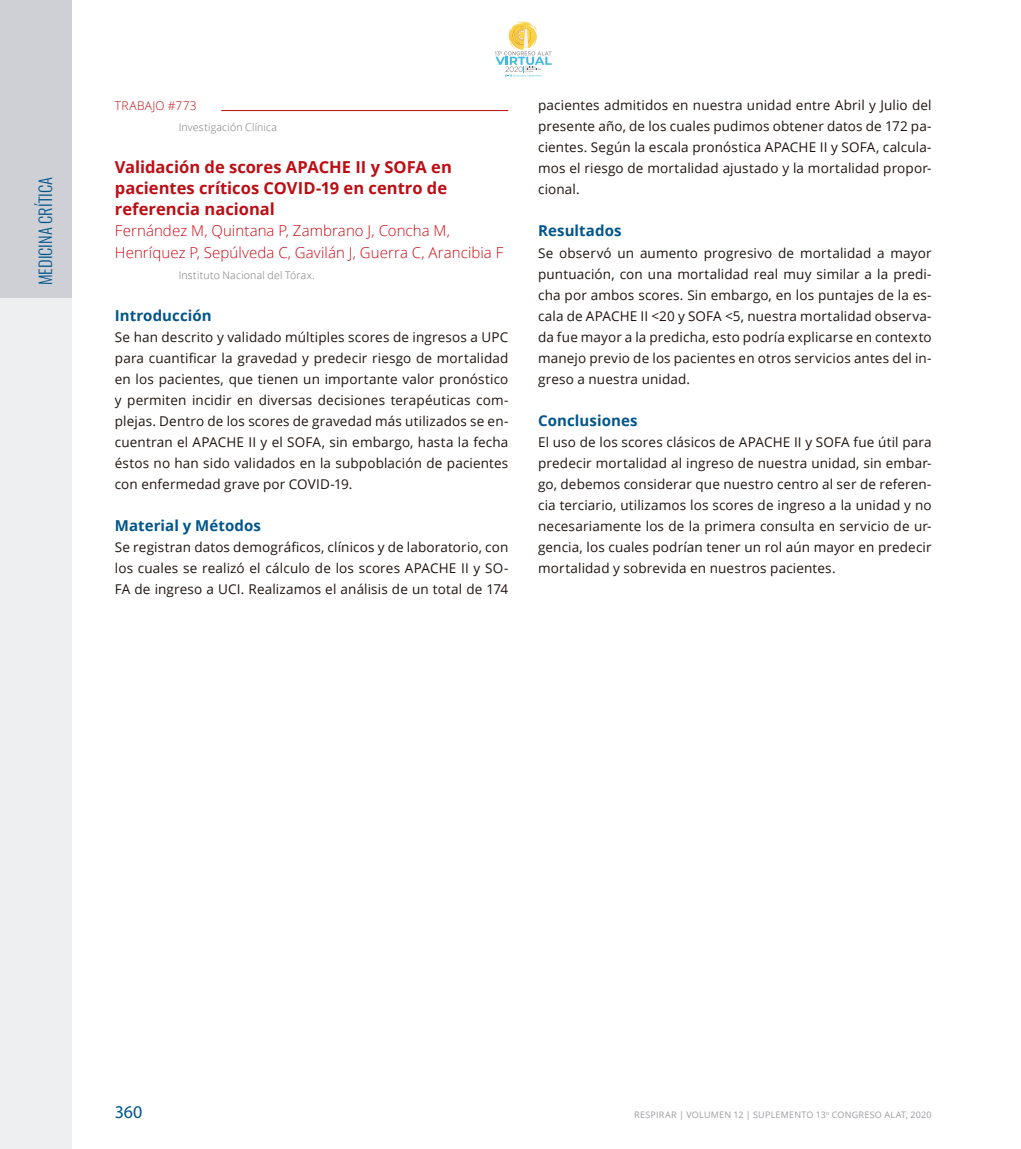
<style>
.page{position:relative;width:1021px;height:1149px;background:#fff}
.page>*{position:absolute;margin:0;border:0;box-sizing:border-box;transform-origin:0 0}
.t1{font:18px "Myriad Pro";color:#00558b}
.sub1{font:700 16.5px/21px "Open Sans";color:#bd0d14}
.t2{font:300 16.5px "Oswald";color:#00558b}
.autores1{font:300 15px/21px "Open Sans";letter-spacing:.005em;color:#cb0912}
.sub2{font:700 15px "Open Sans";letter-spacing:.005em;color:#00558b}
.primero_seco{font:13.5px/21px "Open Sans";letter-spacing:.01em;color:#1f1410;text-align:justify}
.Trabajos_tit{font:300 12px "Open Sans";letter-spacing:.03em;color:#bd0d14}
.autores2{font:300 10.5px "Open Sans";letter-spacing:.02em;color:#737377}
.t3{font:9px "Open Sans";letter-spacing:.025em;color:#9d9ba0}
</style>
<div class="page">
<div style="left:0;top:0;width:72px;height:298px;background:#ced0d5"></div>
<div style="left:0;top:298px;width:72px;height:850px;background:#eeeff1"></div>
<svg style="left:495px;top:21px;width:56px;height:56px"></svg>
<hr style="left:221px;top:110px;width:287px;height:1px;background:#bd0d14">
<p class="t2" style="left:34px;top:285px;width:110px;rotate:-90deg">MEDICINA CRÍTICA</p>
<p class="Trabajos_tit" style="left:115px;top:98px;width:83px">TRABAJO #773</p>
<p class="autores2" style="left:179px;top:120px;width:100px">Investigación Clínica</p>
<p class="sub1" style="left:115px;top:156px;width:338px">Validación de scores APACHE II y SOFA en pacientes críticos COVID-19 en centro de referencia nacional</p>
<p class="autores1" style="left:115px;top:220px;width:390px">Fernández M, Quintana P, Zambrano J, Concha M,<br>Henríquez P, Sepúlveda C, Gavilán J, Guerra C, Arancibia F</p>
<p class="autores2" style="left:179px;top:267px;width:138px">Instituto Nacional del Tórax.</p>
<p class="sub2" style="left:115px;top:304px;width:98px">Introducción</p>
<p class="primero_seco" style="left:115px;top:326px;width:395px">Se han descrito y validado múltiples scores de ingresos a UPC para cuantificar la gravedad y predecir riesgo de mortalidad en los pacientes, que tienen un importante valor pronóstico y permiten incidir en diversas decisiones terapéuticas com&shy;plejas. Dentro de los scores de gravedad más utilizados se en&shy;cuentran el APACHE II y el SOFA, sin embargo, hasta la fecha éstos no han sido validados en la subpoblación de pacientes con enfermedad grave por COVID-19.</p>
<p class="sub2" style="left:115px;top:514px;width:148px">Material y Métodos</p>
<p class="primero_seco" style="left:115px;top:536px;width:395px">Se registran datos demográficos, clínicos y de laboratorio, con los cuales se realizó el cálculo de los scores APACHE II y SO-FA de ingreso a UCI. Realizamos el análisis de un total de 174</p>
<p class="primero_seco" style="left:538px;top:95px;width:395px">pacientes admitidos en nuestra unidad entre Abril y Julio del presente año, de los cuales pudimos obtener datos de 172 pa&shy;cientes. Según la escala pronóstica APACHE II y SOFA, calcula&shy;mos el riesgo de mortalidad ajustado y la mortalidad propor&shy;cional.</p>
<p class="sub2" style="left:538px;top:220px;width:85px">Resultados</p>
<p class="primero_seco" style="left:538px;top:242px;width:395px">Se observó un aumento progresivo de mortalidad a mayor puntuación, con una mortalidad real muy similar a la predi&shy;cha por ambos scores. Sin embargo, en los puntajes de la es&shy;cala de APACHE II &lt;20 y SOFA &lt;5, nuestra mortalidad observa&shy;da fue mayor a la predicha, esto podría explicarse en contexto manejo previo de los pacientes en otros servicios antes del in&shy;greso a nuestra unidad.</p>
<p class="sub2" style="left:538px;top:409px;width:101px">Conclusiones</p>
<p class="primero_seco" style="left:538px;top:431px;width:395px">El uso de los scores clásicos de APACHE II y SOFA fue útil para predecir mortalidad al ingreso de nuestra unidad, sin embar&shy;go, debemos considerar que nuestro centro al ser de referen&shy;cia terciario, utilizamos los scores de ingreso a la unidad y no necesariamente los de la primera consulta en servicio de ur&shy;gencia, los cuales podrían tener un rol aún mayor en predecir mortalidad y sobrevida en nuestros pacientes.</p>
<h1 class="t1" style="left:115px;top:1100px;width:29px">360</h1>
<p class="t3" style="left:634px;top:1108px;width:299px">RESPIRAR | VOLUMEN 12 | SUPLEMENTO 13<sup>o</sup> CONGRESO ALAT, 2020</p>
</div>
